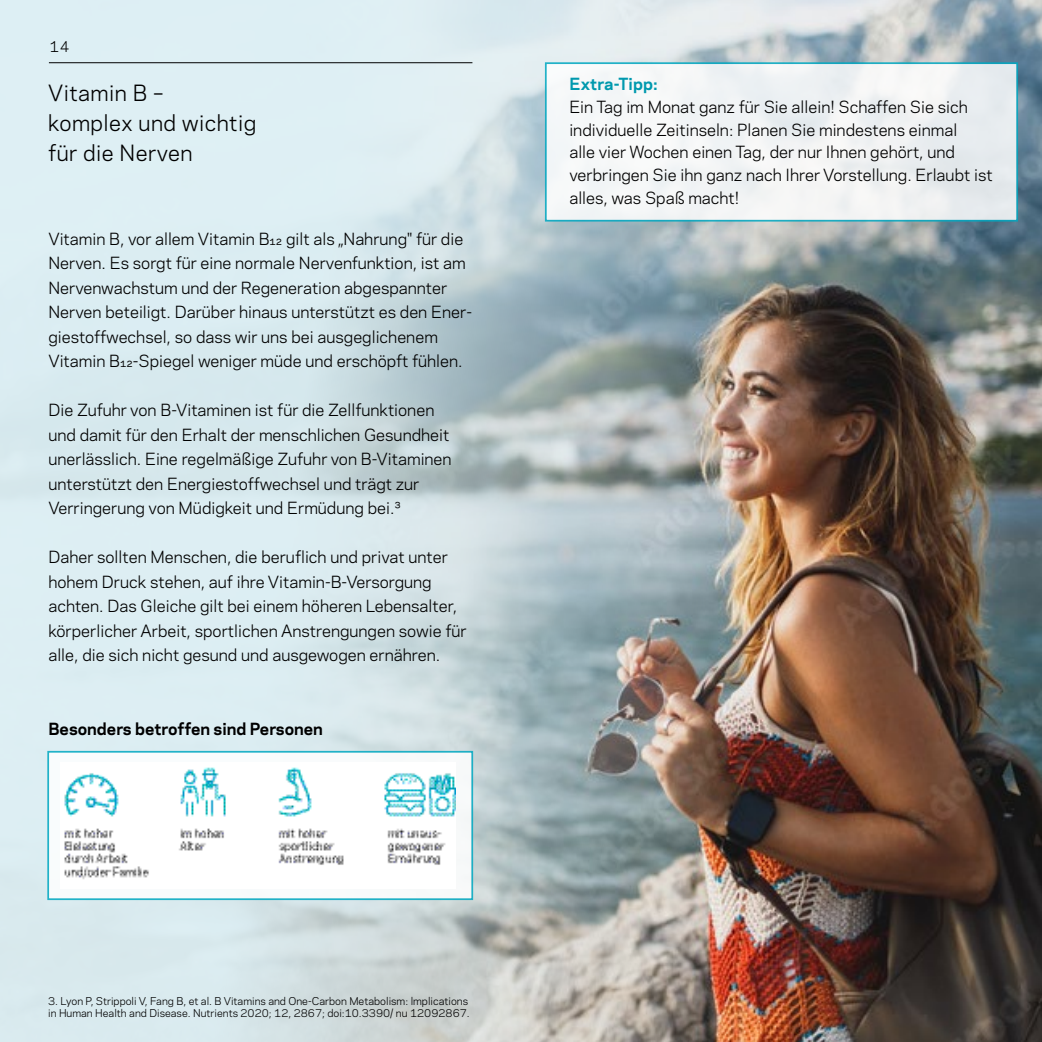
<style>
.page{position:relative;width:1042px;height:1042px;background:#fff}
.page>*{position:absolute;margin:0;border:0;box-sizing:border-box;transform-origin:0 0}
.t1{font:21px/29.8px "Galaxie Polaris";letter-spacing:.02em;color:#000}
.t2{font:15.75px/24.5px "Galaxie Polaris";color:#000}
.t3{font:700 15.75px "Galaxie Polaris";color:#000}
.t4{font:700 15.75px "Galaxie Polaris";letter-spacing:.01em;color:#0099ae}
.t5{font:14px "Galaxie Polaris";color:#000}
.t6{font:10.15px/12.2px "Galaxie Polaris";color:#000}
</style>
<div class="page">
<img style="left:866px;top:0;width:176px;height:1042px">
<img style="left:0;top:0;width:866px;height:1042px">
<hr style="left:49px;top:62px;width:423px;height:1px;background:#000">
<div style="left:47px;top:751px;width:426px;height:149px;background:#fff;border:2px solid #00a8c1"></div>
<img style="left:64px;top:767px;width:391px;height:113px">
<div style="left:545px;top:62px;width:473px;height:160px;background:linear-gradient(to right,#f8f9fa,#e9ecee);border:2px solid #00a8c1"></div>
<p class="t5" style="left:50px;top:36px;width:21px">14</p>
<h1 class="t1" style="left:48px;top:77px;width:210px">Vitamin B –<br>komplex und wichtig für die Nerven</h1>
<p class="t2" style="left:48px;top:225px;width:425px">Vitamin B, vor allem Vitamin B₁₂ gilt als „Nahrung" für die Nerven. Es sorgt für eine normale Nervenfunktion, ist am Nervenwachstum und der Regeneration abgespannter Nerven beteiligt. Darüber hinaus unterstützt es den Ener&shy;giestoffwechsel, so dass wir uns bei ausgeglichenem Vitamin B₁₂-Spiegel weniger müde und erschöpft fühlen.</p>
<p class="t2" style="left:48px;top:397px;width:405px">Die Zufuhr von B-Vitaminen ist für die Zellfunktionen und damit für den Erhalt der menschlichen Gesundheit unerlässlich. Eine regelmäßige Zufuhr von B-Vitaminen unterstützt den Energiestoffwechsel und trägt zur Verringerung von Müdigkeit und Ermüdung bei.³</p>
<p class="t2" style="left:48px;top:544px;width:420px">Daher sollten Menschen, die beruflich und privat unter hohem Druck stehen, auf ihre Vitamin-B-Versorgung achten. Das Gleiche gilt bei einem höheren Lebensalter, körperlicher Arbeit, sportlichen Anstrengungen sowie für alle, die sich nicht gesund und ausgewogen ernähren.</p>
<p class="t3" style="left:48px;top:717px;width:276px">Besonders betroffen sind Personen</p>
<p class="t4" style="left:569px;top:72px;width:89px">Extra-Tipp:</p>
<p class="t2" style="left:569px;top:95px;width:425px;line-height:22.8px">Ein Tag im Monat ganz für Sie allein! Schaffen Sie sich individuelle Zeitinseln: Planen Sie mindestens einmal<br>alle vier Wochen einen Tag, der nur Ihnen gehört, und verbringen Sie ihn ganz nach Ihrer Vorstellung. Erlaubt ist alles, was Spaß macht!</p>
<p class="t6" style="left:48px;top:994px;width:423px">3. Lyon P, Strippoli V, Fang B, et al. B Vitamins and One-Carbon Metabolism: lmplications in Human Health and Disease. Nutrients 2020; 12, 2867; doi:10.3390/ nu 12092867.</p>
</div>
